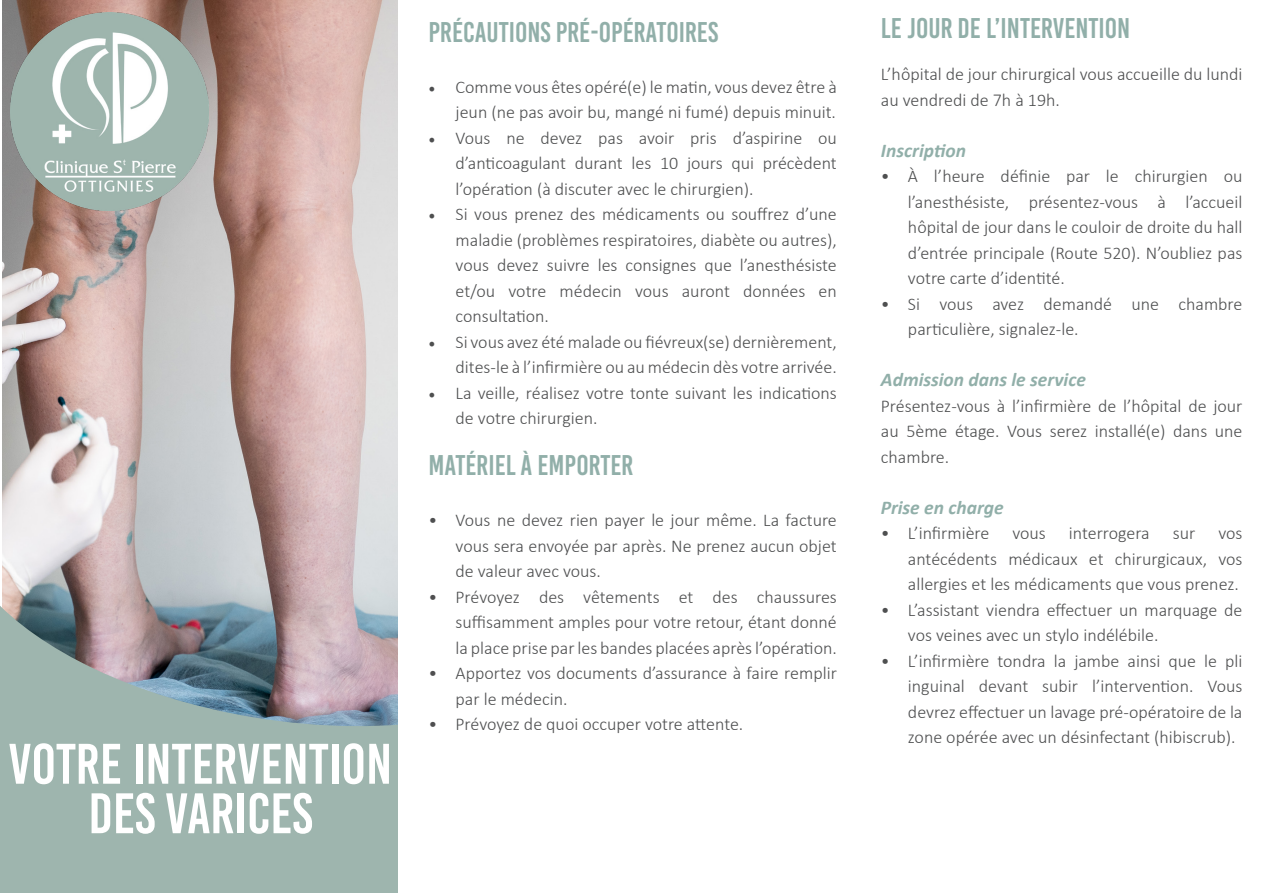
<style>
.page{position:relative;width:1263px;height:893px;background:#fff}
.page>*{position:absolute;margin:0;border:0;box-sizing:border-box;transform-origin:0 0}
.t1{font:57px "Bebas Kai";color:#fff}
.Style_de_paragraphe{font:28.5px "Bebas Kai";color:#91afa9}
.Style_de_paragraphe-2{font:italic 700 19.5px "Calibri";color:#91afa9}
.Style_de_paragraphe-3{font:300 18px/25.5px "Calibri";color:#4e4f50;text-align:justify}
.s1{font-family:"Minion Pro";font-weight:400}
</style>
<div class="page">
<img style="left:2px;top:0;width:396px;height:595px">
<svg style="left:0;top:595px;width:398px;height:298px;background:#9aa9a8"></svg>
<img style="left:11px;top:12px;width:197px;height:198px">
<p class="t1" style="left:8px;top:733px;width:385px">VOTRE INTERVENTION</p>
<p class="t1" style="left:88px;top:783px;width:226px">DES VARICES</p>
<p class="Style_de_paragraphe" style="left:429px;top:17px;width:291px">PRÉCAUTIONS PRÉ-OPÉRATOIRES</p>
<p class="Style_de_paragraphe-3" style="left:429px;top:74px;width:410px;text-align:right"><span class="s1">•</span> Comme vous êtes opéré(e) le matin, vous devez être à jeun (ne pas avoir bu, mangé ni fumé) depuis minuit.</p>
<p class="Style_de_paragraphe-3" style="left:456px;top:125px;width:383px;text-indent:-27px"><span class="s1">•</span> Vous ne devez pas avoir pris d’aspirine ou d’anticoagulant durant les 10 jours qui précèdent l’opération (à discuter avec le chirurgien).</p>
<p class="Style_de_paragraphe-3" style="left:456px;top:201px;width:383px;text-indent:-27px"><span class="s1">•</span> Si vous prenez des médicaments ou souffrez d’une maladie (problèmes respiratoires, diabète ou autres), vous devez suivre les consignes que l’anesthésiste et/ou votre médecin vous auront données en consultation.</p>
<p class="Style_de_paragraphe-3" style="left:429px;top:329px;width:410px;text-align:right"><span class="s1">•</span> Si vous avez été malade ou fiévreux(se) dernièrement, dites-le à l’infirmière ou au médecin dès votre arrivée.</p>
<p class="Style_de_paragraphe-3" style="left:456px;top:380px;width:383px;text-indent:-27px"><span class="s1">•</span> La veille, réalisez votre tonte suivant les indications de votre chirurgien.</p>
<p class="Style_de_paragraphe" style="left:429px;top:450px;width:206px">MATÉRIEL À EMPORTER</p>
<p class="Style_de_paragraphe-3" style="left:456px;top:507px;width:383px;text-indent:-27px">• Vous ne devez rien payer le jour même. La facture vous sera envoyée par après. Ne prenez aucun objet de valeur avec vous.</p>
<p class="Style_de_paragraphe-3" style="left:456px;top:584px;width:383px;text-indent:-27px">• Prévoyez des vêtements et des chaussures suffisamment amples pour votre retour, étant donné la place prise par les bandes placées après l’opération.</p>
<p class="Style_de_paragraphe-3" style="left:456px;top:660px;width:383px;text-indent:-27px">• Apportez vos documents d’assurance à faire remplir par le médecin.</p>
<p class="Style_de_paragraphe-3" style="left:429px;top:711px;width:316px">• Prévoyez de quoi occuper votre attente.</p>
<p class="Style_de_paragraphe" style="left:881px;top:13px;width:251px">LE JOUR DE L’INTERVENTION</p>
<p class="Style_de_paragraphe-3" style="left:881px;top:61px;width:363px">L’hôpital de jour chirurgical vous accueille du lundi au vendredi de 7h à 19h.</p>
<p class="Style_de_paragraphe-2" style="left:881px;top:137px;width:86px">Inscription</p>
<p class="Style_de_paragraphe-3" style="left:908px;top:163px;width:336px;text-indent:-27px">• À l’heure définie par le chirurgien ou l’anesthésiste, présentez-vous à l’accueil hôpital de jour dans le couloir de droite du hall d’entrée principale (Route 520). N’oubliez pas votre carte d’identité.</p>
<p class="Style_de_paragraphe-3" style="left:908px;top:291px;width:336px;text-indent:-27px">• Si vous avez demandé une chambre particulière, signalez-le.</p>
<p class="Style_de_paragraphe-2" style="left:881px;top:366px;width:207px">Admission dans le service</p>
<p class="Style_de_paragraphe-3" style="left:881px;top:393px;width:363px">Présentez-vous à l’infirmière de l’hôpital de jour au 5ème étage. Vous serez installé(e) dans une chambre.</p>
<p class="Style_de_paragraphe-2" style="left:881px;top:494px;width:124px">Prise en charge</p>
<p class="Style_de_paragraphe-3" style="left:881px;top:520px;width:110px">• L’infirmière</p>
<p class="Style_de_paragraphe-3" style="left:1012px;top:520px;width:35px">vous</p>
<p class="Style_de_paragraphe-3" style="left:1069px;top:520px;width:82px">interrogera</p>
<p class="Style_de_paragraphe-3" style="left:1173px;top:520px;width:24px">sur</p>
<p class="Style_de_paragraphe-3" style="left:908px;top:520px;width:336px;text-indent:310px">vos antécédents médicaux et chirurgicaux, vos allergies et les médicaments que vous prenez.</p>
<p class="Style_de_paragraphe-3" style="left:908px;top:597px;width:336px;text-indent:-27px">• L’assistant viendra effectuer un marquage de vos veines avec un stylo indélébile.</p>
<p class="Style_de_paragraphe-3" style="left:908px;top:648px;width:336px;text-indent:-27px">• L’infirmière tondra la jambe ainsi que le pli inguinal devant subir l’intervention. Vous devrez effectuer un lavage pré-opératoire de la zone opérée avec un désinfectant (hibiscrub).</p>
</div>
